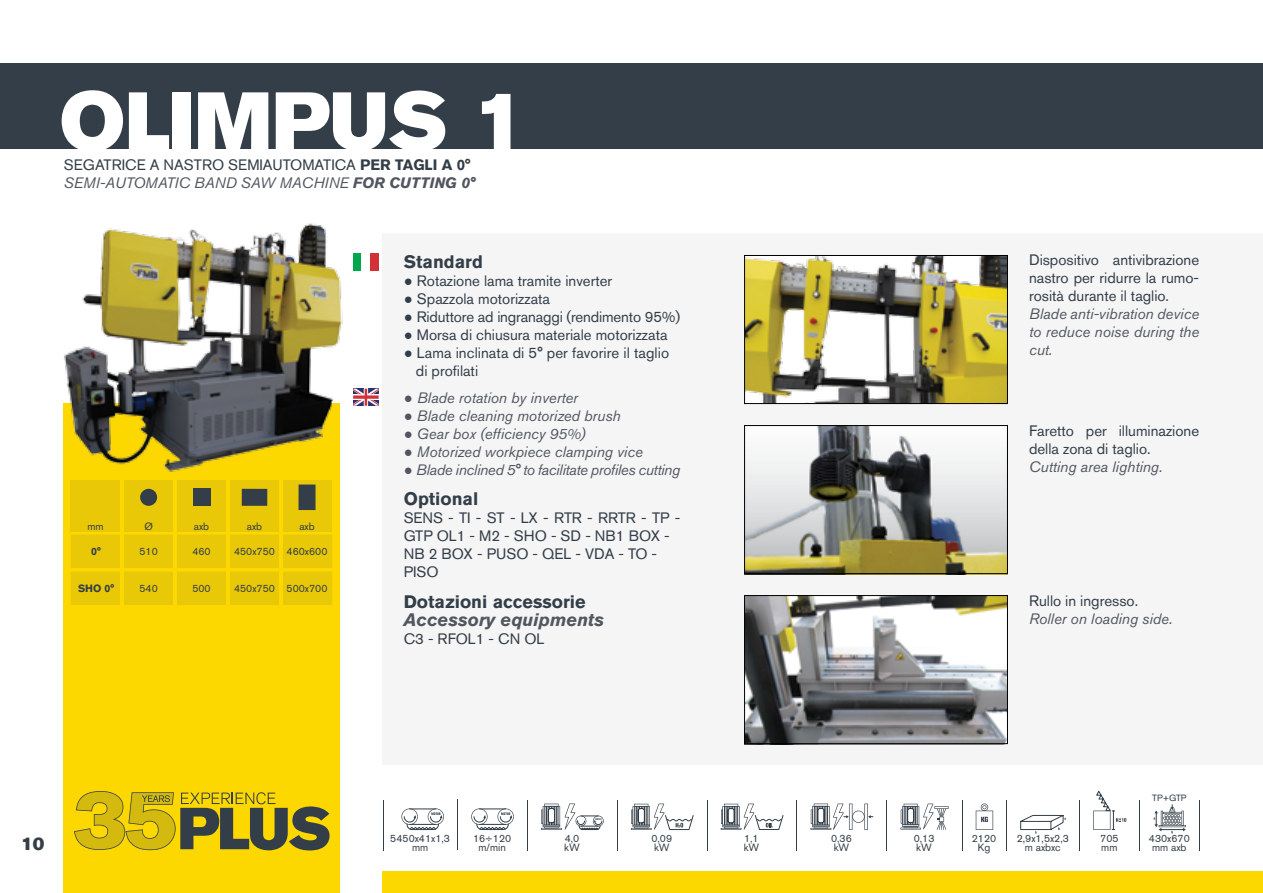
<style>
.page{position:relative;width:1263px;height:893px;background:#fff}
.page>*{position:absolute;margin:0;border:0;box-sizing:border-box;transform-origin:0 0}
.t1{font:81px "Akzidenz Grotesk BQ Super";color:#fff}
.t2{font:700 18px "Akzidenz Grotesk BQ";color:#333e48}
.t3{font:italic 700 18px "Akzidenz Grotesk BQ";color:#51565f}
.t4{font:18px "Akzidenz Grotesk BQ Super";color:#333e48}
.t5{font:15px/18px "Akzidenz Grotesk BQ";color:#333e48}
.t6{font:italic 15px/18px "Akzidenz Grotesk BQ";color:#51565f;text-align:justify}
.t7{font:italic 15px "Akzidenz Grotesk BQ";letter-spacing:-.02em;color:#51565f}
.t8{font:10.5px/9px "Akzidenz Grotesk BQ";color:#333e48}
.t9{font:700 10.5px "Akzidenz Grotesk BQ";color:#333e48}
.t10{font:9px "Akzidenz Grotesk BQ";color:#333e48}
.s1{font-weight:700}
.s2{font-style:italic;color:#51565f}
.s3{font-weight:700;font-style:italic;color:#51565f}
.s4{font-family:"Arial"}
.s5{font-family:"Arial";font-style:normal}
</style>
<div class="page">
<div style="left:0;top:64px;width:1263px;height:85px;background:#333e48"></div>
<div style="left:383px;top:872px;width:880px;height:21px;background:#fcd700"></div>
<div style="left:383px;top:234px;width:880px;height:531px;background:#f5f5f6"></div>
<hr style="left:457px;top:799px;width:1px;height:51px;background:#333e48">
<hr style="left:527px;top:800px;width:1px;height:50px;background:#333e48">
<hr style="left:617px;top:800px;width:1px;height:50px;background:#333e48">
<hr style="left:707px;top:800px;width:1px;height:50px;background:#333e48">
<hr style="left:1006px;top:800px;width:1px;height:50px;background:#333e48">
<hr style="left:1079px;top:800px;width:1px;height:50px;background:#333e48">
<hr style="left:796px;top:800px;width:1px;height:50px;background:#333e48">
<hr style="left:962px;top:800px;width:1px;height:50px;background:#333e48">
<svg style="left:401px;top:808px;width:43px;height:22px"></svg>
<svg style="left:471px;top:808px;width:43px;height:22px"></svg>
<svg style="left:541px;top:803px;width:63px;height:27px"></svg>
<svg style="left:631px;top:804px;width:63px;height:26px"></svg>
<svg style="left:721px;top:804px;width:63px;height:26px"></svg>
<svg style="left:976px;top:803px;width:17px;height:27px"></svg>
<svg style="left:1020px;top:815px;width:46px;height:18px"></svg>
<svg style="left:900px;top:804px;width:47px;height:26px"></svg>
<hr style="left:934px;top:806px;width:14px;height:3px;background:#333e48">
<hr style="left:810px;top:828px;width:21px;height:2px;background:#333e48">
<svg style="left:811px;top:804px;width:62px;height:26px"></svg>
<hr style="left:886px;top:800px;width:1px;height:50px;background:#333e48">
<hr style="left:383px;top:800px;width:1px;height:50px;background:#333e48">
<div style="left:64px;top:404px;width:276px;height:489px;background:#fcd700"></div>
<svg style="left:74px;top:791px;width:256px;height:60px"></svg>
<div style="left:71px;top:481px;width:261px;height:51px;background:#e8c807"></div>
<div style="left:140px;top:489px;width:17px;height:17px;background:#333e48;border-radius:50%"></div>
<div style="left:193px;top:489px;width:17px;height:17px;background:#333e48"></div>
<div style="left:242px;top:489px;width:25px;height:17px;background:#333e48"></div>
<div style="left:298px;top:485px;width:17px;height:25px;background:#333e48"></div>
<svg style="left:71px;top:535px;width:261px;height:70px;background:#e9c806"></svg>
<hr style="left:121px;top:478px;width:3px;height:132px;background:#fcd700">
<hr style="left:174px;top:478px;width:3px;height:132px;background:#fcd700">
<hr style="left:226px;top:478px;width:3px;height:132px;background:#fcd700">
<hr style="left:279px;top:478px;width:3px;height:132px;background:#fcd700">
<img style="left:746px;top:427px;width:260px;height:145px">
<img style="left:746px;top:257px;width:260px;height:145px">
<img style="left:746px;top:597px;width:260px;height:145px">
<div style="left:744px;top:255px;width:264px;height:149px;border:1px solid #000"></div>
<div style="left:744px;top:425px;width:264px;height:149px;border:1px solid #000"></div>
<div style="left:744px;top:595px;width:264px;height:149px;border:1px solid #000"></div>
<img style="left:63px;top:223px;width:316px;height:265px">
<img style="left:1089px;top:63px;width:174px;height:809px">
<h1 class="t1" style="left:60px;top:74px;width:467px">OLIMPUS 1</h1>
<p class="t5" style="left:64px;top:156px;width:413px">SEGATRICE A NASTRO SEMIAUTOMATICA <span class="s1">PER TAGLI A 0°<br></span><span class="s2">SEMI-AUTOMATIC BAND SAW MACHINE</span> <span class="s3">FOR CUTTING 0°</span></p>
<p class="t8" style="left:87px;top:521px;width:18px">mm</p>
<p class="t8" style="left:144px;top:521px;width:10px">Ø</p>
<p class="t8" style="left:194px;top:521px;width:17px">axb</p>
<p class="t8" style="left:247px;top:521px;width:17px">axb</p>
<p class="t8" style="left:299px;top:521px;width:17px">axb</p>
<p class="t9" style="left:91px;top:545px;width:11px">0°</p>
<p class="t8" style="left:139px;top:547px;width:20px">510</p>
<p class="t8" style="left:192px;top:547px;width:20px">460</p>
<p class="t8" style="left:234px;top:547px;width:95px">450x750 460x600</p>
<p class="t9" style="left:78px;top:582px;width:38px">SHO 0°</p>
<p class="t8" style="left:139px;top:583px;width:20px">540</p>
<p class="t8" style="left:192px;top:583px;width:20px">500</p>
<p class="t8" style="left:234px;top:583px;width:95px">450x750 500x700</p>
<p class="t2" style="left:404px;top:251px;width:81px">Standard</p>
<p class="t5" style="left:404px;top:271px;width:210px"><span class="s4">●</span> Rotazione lama tramite inverter</p>
<p class="t5" style="left:404px;top:289px;width:148px"><span class="s4">●</span> Spazzola motorizzata</p>
<p class="t5" style="left:404px;top:307px;width:278px"><span class="s4">●</span> Riduttore ad ingranaggi (rendimento 95%)</p>
<p class="t5" style="left:404px;top:325px;width:265px"><span class="s4">●</span> Morsa di chiusura materiale motorizzata</p>
<p class="t5" style="left:416px;top:343px;width:255px;text-indent:-12px"><span class="s4">●</span> Lama inclinata di 5° per favorire il taglio di profilati</p>
<p class="t6" style="left:404px;top:388px;width:176px"><span class="s5">●</span> Blade rotation by inverter</p>
<p class="t6" style="left:404px;top:406px;width:218px"><span class="s5">●</span> Blade cleaning motorized brush</p>
<p class="t6" style="left:404px;top:424px;width:183px"><span class="s5">●</span> Gear box (efficiency 95%)</p>
<p class="t6" style="left:404px;top:442px;width:241px"><span class="s5">●</span> Motorized workpiece clamping vice</p>
<p class="t7" style="left:404px;top:460px;width:278px"><span class="s5">●</span> Blade inclined 5° to facilitate profiles cutting</p>
<p class="t2" style="left:404px;top:488px;width:76px">Optional</p>
<p class="t5" style="left:404px;top:509px;width:278px">SENS - TI - ST - LX - RTR - RRTR - TP -<br>GTP OL1 - M2 - SHO - SD - NB1 BOX -<br>NB 2 BOX - PUSO - QEL - VDA - TO -<br>PISO</p>
<p class="t2" style="left:404px;top:591px;width:183px">Dotazioni accessorie</p>
<p class="t3" style="left:404px;top:609px;width:202px">Accessory equipments</p>
<p class="t5" style="left:404px;top:629px;width:142px">C3 - RFOL1 - CN OL</p>
<p class="t5" style="left:1029px;top:251px;width:172px;text-align:justify">Dispositivo antivibrazione nastro per ridurre la rumo&shy;rosità durante il taglio.</p>
<p class="t6" style="left:1029px;top:305px;width:172px">Blade anti-vibration device to reduce noise during the cut.</p>
<p class="t5" style="left:1029px;top:421px;width:172px">Faretto per illuminazione della zona di taglio.</p>
<p class="t6" style="left:1029px;top:457px;width:135px">Cutting area lighting.</p>
<p class="t5" style="left:1029px;top:591px;width:111px">Rullo in ingresso.</p>
<p class="t6" style="left:1029px;top:609px;width:145px">Roller on loading side.</p>
<p class="t4" style="left:21px;top:834px;width:25px">10</p>
<p class="t10" style="left:1152px;top:792px;width:36px">TP+GTP</p>
<p class="t8" style="left:390px;top:833px;width:61px;text-align:center">5450x41x1,3 mm</p>
<p class="t8" style="left:914px;top:833px;width:22px">0,13 kW</p>
<p class="t8" style="left:473px;top:833px;width:40px;text-align:center">16÷120 m/min</p>
<p class="t8" style="left:564px;top:833px;width:17px">4,0 kW</p>
<p class="t8" style="left:651px;top:833px;width:22px">0,09 kW</p>
<p class="t8" style="left:744px;top:833px;width:17px">1,1 kW</p>
<p class="t8" style="left:831px;top:833px;width:22px">0,36 kW</p>
<p class="t8" style="left:972px;top:833px;width:26px;text-align:center">2120<br>Kg</p>
<p class="t8" style="left:1017px;top:833px;width:54px;text-align:center">2,9x1,5x2,3 m axbxc</p>
<p class="t8" style="left:1100px;top:833px;width:20px">705 mm</p>
<p class="t8" style="left:1149px;top:833px;width:42px;text-align:center">430x670 mm axb</p>
</div>
